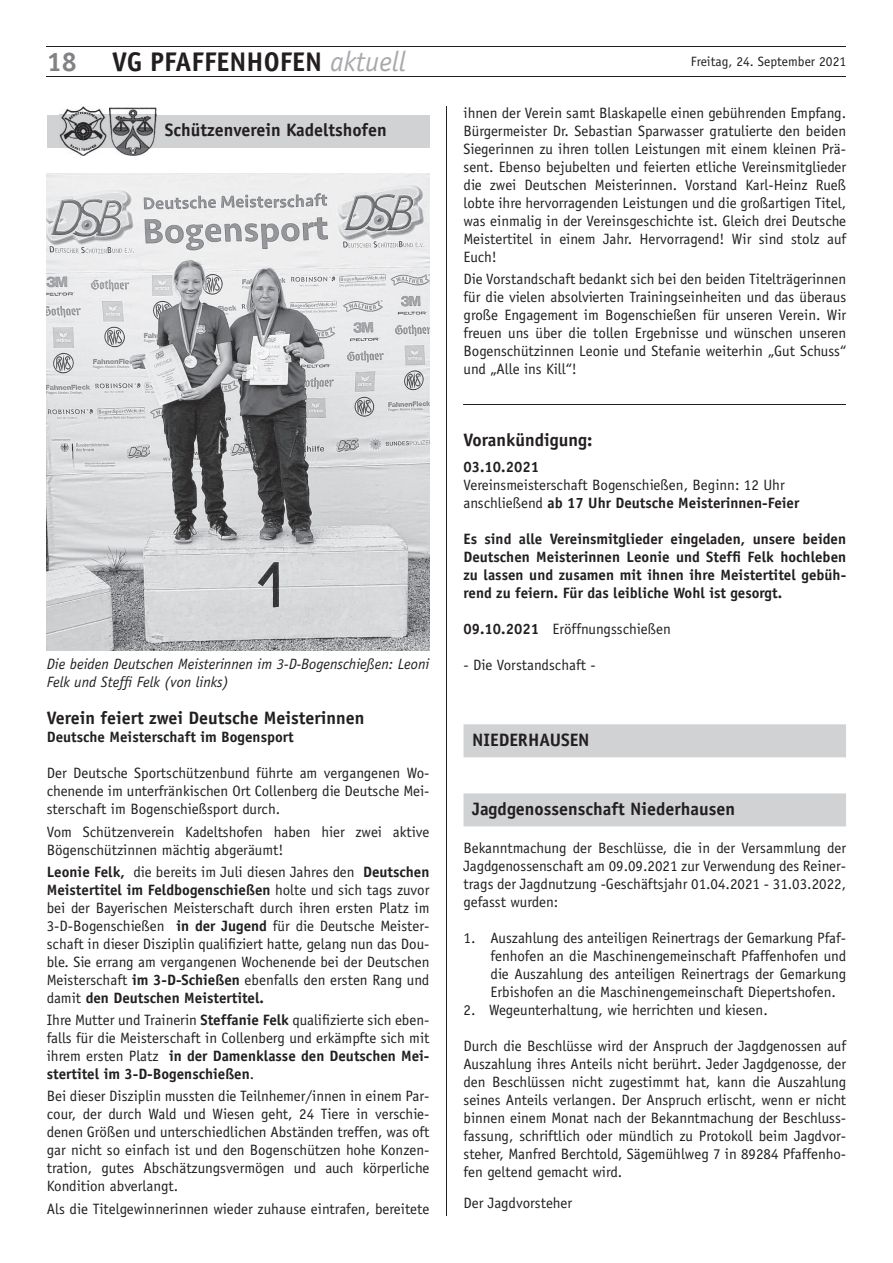
<style>
.page{position:relative;width:893px;height:1263px;background:#fff}
.page>*{position:absolute;margin:0;border:0;box-sizing:border-box;transform-origin:0 0}
.t1{font:700 27px "Officina Sans";color:#231f20}
.t2{font:700 27px "Officina Sans";color:#808285}
.t3{font:700 18px "Officina Sans";color:#231f20}
.t4{font:15px/18px "Officina Sans";color:#231f20;text-align:justify}
.t5{font:700 15px/18px "Officina Sans";color:#231f20;text-align:justify}
.t6{font:italic 15px/18px "Officina Sans";color:#231f20}
.t7{font:13.5px "Officina Sans";color:#231f20}
.s1{font-weight:400;font-style:italic;font-size:28.35px;color:#a8a9ad}
.s2{font-weight:700}
</style>
<div class="page">
<hr style="left:47px;top:76px;width:799px;height:1px;background:#231f20">
<hr style="left:47px;top:47px;width:799px;height:1px;background:#231f20">
<hr style="left:446px;top:106px;width:1px;height:1110px;background:#231f20">
<div style="left:47px;top:115px;width:382px;height:33px;background:#d1d2d4"></div>
<img style="left:60px;top:106px;width:47px;height:50px">
<img style="left:60px;top:115px;width:47px;height:33px">
<img style="left:109px;top:107px;width:47px;height:49px">
<img style="left:109px;top:115px;width:47px;height:33px">
<img style="left:47px;top:174px;width:382px;height:477px">
<hr style="left:463px;top:404px;width:383px;height:1px;background:#231f20">
<div style="left:463px;top:724px;width:383px;height:33px;background:#d1d2d4"></div>
<div style="left:463px;top:793px;width:383px;height:33px;background:#d1d2d4"></div>
<h1 class="t2" style="left:47px;top:45px;width:32px">18</h1>
<h1 class="t1" style="left:112px;top:45px;width:295px">VG PFAFFENHOFEN <span class="s1">aktuell</span></h1>
<p class="t7" style="left:691px;top:53px;width:157px">Freitag, 24. September 2021</p>
<p class="t3" style="left:165px;top:119px;width:223px">Schützenverein Kadeltshofen</p>
<p class="t6" style="left:47px;top:655px;width:384px">Die beiden Deutschen Meisterinnen im 3-D-Bogenschießen: Leoni<br>Felk und Steffi Felk (von links)</p>
<p class="t3" style="left:47px;top:707px;width:319px">Verein feiert zwei Deutsche Meisterinnen</p>
<p class="t5" style="left:47px;top:728px;width:248px">Deutsche Meisterschaft im Bogensport</p>
<p class="t4" style="left:47px;top:764px;width:384px">Der Deutsche Sportschützenbund führte am vergangenen Wo&shy;chenende im unterfränkischen Ort Collenberg die Deutsche Mei&shy;sterschaft im Bogenschießsport durch.</p>
<p class="t4" style="left:47px;top:822px;width:384px">Vom Schützenverein Kadeltshofen haben hier zwei aktive<br>Bögenschützinnen mächtig abgeräumt!</p>
<p class="t4" style="left:47px;top:863px;width:384px"><span class="s2">Leonie Felk,</span> die bereits im Juli diesen Jahres den <span class="s2">Deutschen Meistertitel im Feldbogenschießen</span> holte und sich tags zuvor bei der Bayerischen Meisterschaft durch ihren ersten Platz im 3-D-Bogenschießen <span class="s2">in der Jugend</span> für die Deutsche Meister&shy;schaft in dieser Disziplin qualifiziert hatte, gelang nun das Dou&shy;ble. Sie errang am vergangenen Wochenende bei der Deutschen Meisterschaft <span class="s2">im 3-D-Schießen</span> ebenfalls den ersten Rang und damit <span class="s2">den Deutschen Meistertitel.</span></p>
<p class="t4" style="left:47px;top:1011px;width:384px">Ihre Mutter und Trainerin <span class="s2">Steffanie Felk</span> qualifizierte sich eben&shy;falls für die Meisterschaft in Collenberg und erkämpfte sich mit ihrem ersten Platz <span class="s2">in der Damenklasse den Deutschen Mei&shy;stertitel im 3-D-Bogenschießen</span>.</p>
<p class="t4" style="left:47px;top:1087px;width:384px">Bei dieser Disziplin mussten die Teilnhemer/innen in einem Par&shy;cour, der durch Wald und Wiesen geht, 24 Tiere in verschie&shy;denen Größen und unterschiedlichen Abständen treffen, was oft gar nicht so einfach ist und den Bogenschützen hohe Konzen&shy;tration, gutes Abschätzungsvermögen und auch körperliche Kondition abverlangt.</p>
<p class="t4" style="left:47px;top:1199px;width:384px">Als die Titelgewinnerinnen wieder zuhause eintrafen, bereitete</p>
<p class="t4" style="left:463px;top:104px;width:384px">ihnen der Verein samt Blaskapelle einen gebührenden Empfang.<br>Bürgermeister Dr. Sebastian Sparwasser gratulierte den beiden Siegerinnen zu ihren tollen Leistungen mit einem kleinen Prä&shy;sent. Ebenso bejubelten und feierten etliche Vereinsmitglieder die zwei Deutschen Meisterinnen. Vorstand Karl-Heinz Rueß lobte ihre hervorragenden Leistungen und die großartigen Titel, was einmalig in der Vereinsgeschichte ist. Gleich drei Deutsche Meistertitel in einem Jahr. Hervorragend! Wir sind stolz auf Euch!</p>
<p class="t4" style="left:463px;top:270px;width:384px">Die Vorstandschaft bedankt sich bei den beiden Titelträgerinnen für die vielen absolvierten Trainingseinheiten und das überaus große Engagement im Bogenschießen für unseren Verein. Wir freuen uns über die tollen Ergebnisse und wünschen unseren Bogenschützinnen Leonie und Stefanie weiterhin „Gut Schuss“ und „Alle ins Kill“!</p>
<p class="t3" style="left:463px;top:428px;width:131px">Vorankündigung:</p>
<p class="t5" style="left:463px;top:458px;width:77px">03.10.2021</p>
<p class="t4" style="left:463px;top:476px;width:337px">Vereinsmeisterschaft Bogenschießen, Beginn: 12 Uhr anschließend <span class="s2">ab 17 Uhr Deutsche Meisterinnen-Feier</span></p>
<p class="t5" style="left:463px;top:530px;width:384px">Es sind alle Vereinsmitglieder eingeladen, unsere beiden Deutschen Meisterinnen Leonie und Steffi Felk hochleben zu lassen und zusamen mit ihnen ihre Meistertitel gebüh&shy;rend zu feiern. Für das leibliche Wohl ist gesorgt.</p>
<p class="t4" style="left:463px;top:620px;width:209px"><span class="s2">09.10.2021</span> Eröffnungsschießen</p>
<p class="t4" style="left:463px;top:656px;width:134px">- Die Vorstandschaft -</p>
<p class="t3" style="left:472px;top:729px;width:119px">NIEDERHAUSEN</p>
<p class="t3" style="left:472px;top:798px;width:265px">Jagdgenossenschaft Niederhausen</p>
<p class="t4" style="left:463px;top:839px;width:384px">Bekanntmachung der Beschlüsse, die in der Versammlung der Jagdgenossenschaft am 09.09.2021 zur Verwendung des Reiner&shy;trags der Jagdnutzung -Geschäftsjahr 01.04.2021 - 31.03.2022, gefasst wurden:</p>
<p class="t4" style="left:490px;top:929px;width:357px;text-indent:-27px">1. Auszahlung des anteiligen Reinertrags der Gemarkung Pfaf&shy;fenhofen an die Maschinengemeinschaft Pfaffenhofen und die Auszahlung des anteiligen Reinertrags der Gemarkung Erbishofen an die Maschinengemeinschaft Diepertshofen.</p>
<p class="t4" style="left:463px;top:1001px;width:306px">2. Wegeunterhaltung, wie herrichten und kiesen.</p>
<p class="t4" style="left:463px;top:1037px;width:384px">Durch die Beschlüsse wird der Anspruch der Jagdgenossen auf Auszahlung ihres Anteils nicht berührt. Jeder Jagdgenosse, der den Beschlüssen nicht zugestimmt hat, kann die Auszahlung seines Anteils verlangen. Der Anspruch erlischt, wenn er nicht binnen einem Monat nach der Bekanntmachung der Beschluss&shy;fassung, schriftlich oder mündlich zu Protokoll beim Jagdvor&shy;steher, Manfred Berchtold, Sägemühlweg 7 in 89284 Pfaffenho&shy;fen geltend gemacht wird.</p>
<p class="t4" style="left:463px;top:1194px;width:110px">Der Jagdvorsteher</p>
</div>
